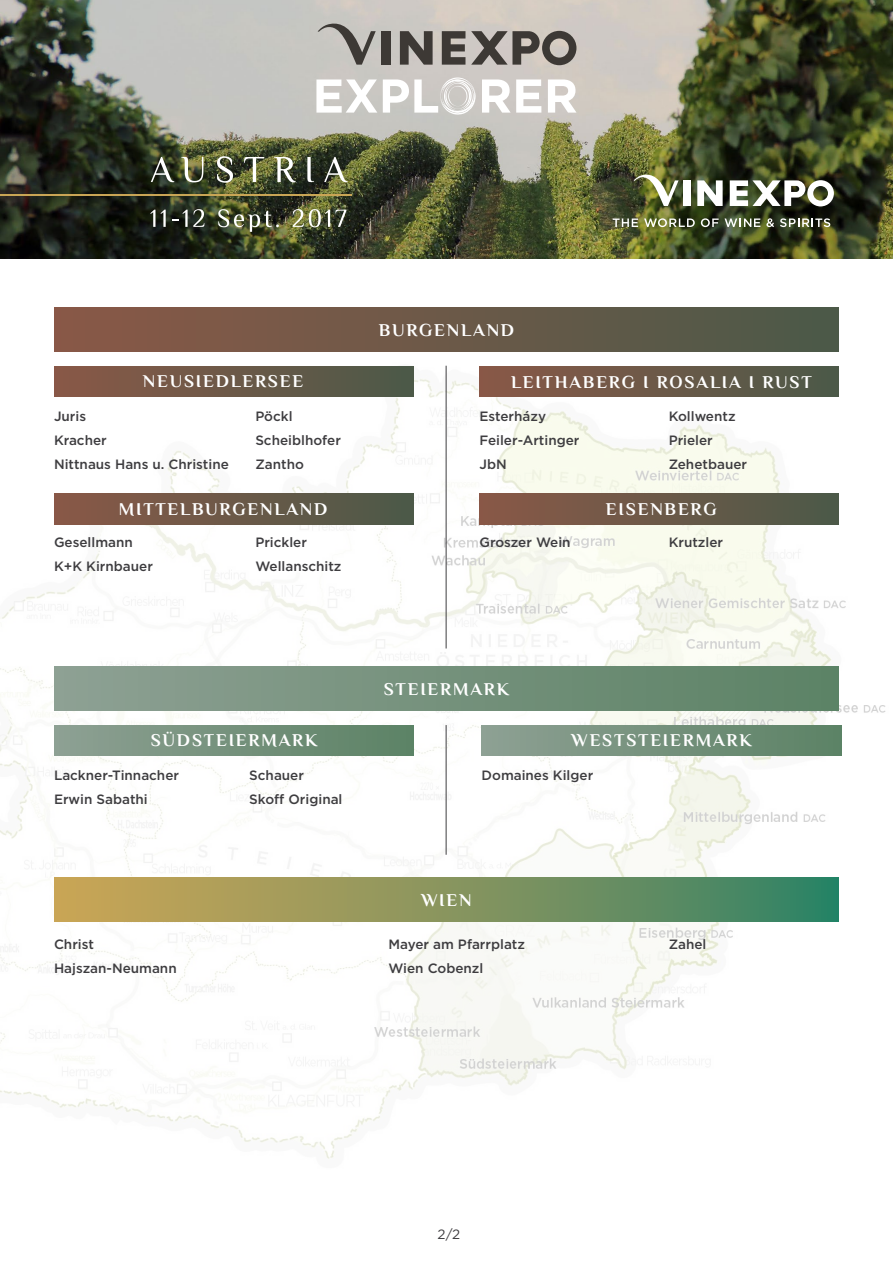
<style>
.page{position:relative;width:893px;height:1263px;background:#fff}
.page>*{position:absolute;margin:0;border:0;box-sizing:border-box;transform-origin:0 0}
.t1{font:700 18px "Philosopher";letter-spacing:.1em;color:#fff}
.t2{font:500 13.5px/24px "Gotham";color:#3e3d40}
.t3{font:13.5px "Gotham";color:#3e3d40}
</style>
<div class="page">
<img style="left:0;top:365px;width:886px;height:794px">
<div style="left:54px;top:307px;width:785px;height:45px;background:linear-gradient(to right,#8a5847,#4c5948)"></div>
<div style="left:54px;top:666px;width:785px;height:45px;background:linear-gradient(to right,#8ea093,#5c8265)"></div>
<div style="left:54px;top:877px;width:785px;height:45px;background:linear-gradient(to right,#d2a656,#358366)"></div>
<div style="left:54px;top:366px;width:360px;height:30px;background:linear-gradient(to right,#8a5847,#4c5948)"></div>
<div style="left:54px;top:725px;width:360px;height:30px;background:linear-gradient(to right,#8ea093,#5c8265)"></div>
<div style="left:482px;top:725px;width:359px;height:30px;background:linear-gradient(to right,#8ea093,#5c8265)"></div>
<div style="left:54px;top:494px;width:360px;height:30px;background:linear-gradient(to right,#8a5847,#4c5948)"></div>
<div style="left:479px;top:366px;width:360px;height:30px;background:linear-gradient(to right,#8a5847,#4c5948)"></div>
<div style="left:479px;top:494px;width:360px;height:30px;background:linear-gradient(to right,#8a5847,#4c5948)"></div>
<hr style="left:446px;top:366px;width:1px;height:282px;background:#3e3d40">
<hr style="left:446px;top:725px;width:1px;height:130px;background:#3e3d40">
<img style="left:0;top:0;width:893px;height:258px">
<svg style="left:697px;top:180px;width:26px;height:26px"></svg>
<div style="left:683px;top:180px;width:7px;height:26px;background:#fff"></div>
<svg style="left:730px;top:180px;width:104px;height:26px"></svg>
<svg style="left:634px;top:173px;width:45px;height:33px"></svg>
<svg style="left:613px;top:218px;width:25px;height:9px"></svg>
<svg style="left:644px;top:218px;width:51px;height:9px"></svg>
<svg style="left:701px;top:218px;width:59px;height:9px"></svg>
<svg style="left:766px;top:218px;width:8px;height:9px"></svg>
<svg style="left:780px;top:218px;width:50px;height:9px"></svg>
<svg style="left:150px;top:210px;width:5px;height:17px"></svg>
<svg style="left:161px;top:210px;width:5px;height:17px"></svg>
<svg style="left:172px;top:209px;width:32px;height:18px"></svg>
<svg style="left:218px;top:209px;width:61px;height:23px"></svg>
<svg style="left:293px;top:209px;width:53px;height:18px"></svg>
<svg style="left:151px;top:157px;width:23px;height:25px"></svg>
<svg style="left:181px;top:157px;width:22px;height:25px"></svg>
<svg style="left:217px;top:156px;width:16px;height:27px"></svg>
<svg style="left:244px;top:157px;width:20px;height:25px"></svg>
<svg style="left:274px;top:157px;width:22px;height:25px"></svg>
<svg style="left:307px;top:157px;width:7px;height:25px"></svg>
<svg style="left:324px;top:157px;width:24px;height:25px"></svg>
<hr style="left:0;top:194px;width:351px;height:1px;background:#c9a555">
<svg style="left:400px;top:31px;width:33px;height:34px"></svg>
<div style="left:381px;top:31px;width:9px;height:34px;background:#3d3935"></div>
<svg style="left:442px;top:31px;width:23px;height:34px"></svg>
<svg style="left:471px;top:31px;width:105px;height:34px;background:#847e79"></svg>
<svg style="left:318px;top:22px;width:58px;height:43px;background:#a8a6a1"></svg>
<svg style="left:316px;top:79px;width:61px;height:34px"></svg>
<svg style="left:482px;top:79px;width:59px;height:34px"></svg>
<svg style="left:548px;top:79px;width:28px;height:34px"></svg>
<svg style="left:383px;top:77px;width:92px;height:38px"></svg>
<h1 class="t1" style="left:143px;top:372px;width:162px">NEUSIEDLERSEE</h1>
<h1 class="t1" style="left:379px;top:320px;width:137px">BURGENLAND</h1>
<h1 class="t1" style="left:511px;top:372px;width:302px">LEITHABERG I ROSALIA I RUST</h1>
<p class="t2" style="left:54px;top:404px;width:176px">Juris<br>Kracher<br>Nittnaus Hans u. Christine</p>
<p class="t2" style="left:255px;top:404px;width:87px">Pöckl<br>Scheiblhofer<br>Zantho</p>
<p class="t2" style="left:479px;top:404px;width:102px">Esterházy<br>Feiler-Artinger<br>JbN</p>
<p class="t2" style="left:669px;top:404px;width:80px">Kollwentz<br>Prieler<br>Zehetbauer</p>
<h1 class="t1" style="left:119px;top:500px;width:210px">MITTELBURGENLAND</h1>
<h1 class="t1" style="left:606px;top:500px;width:112px">EISENBERG</h1>
<p class="t2" style="left:54px;top:530px;width:100px">Gesellmann<br>K+K Kirnbauer</p>
<p class="t2" style="left:255px;top:530px;width:88px">Prickler<br>Wellanschitz</p>
<p class="t2" style="left:479px;top:530px;width:93px">Groszer Wein</p>
<p class="t2" style="left:669px;top:530px;width:56px">Krutzler</p>
<h1 class="t1" style="left:384px;top:679px;width:127px">STEIERMARK</h1>
<h1 class="t1" style="left:151px;top:731px;width:168px">SÜDSTEIERMARK</h1>
<h1 class="t1" style="left:572px;top:731px;width:182px">WESTSTEIERMARK</h1>
<p class="t2" style="left:54px;top:763px;width:127px">Lackner-Tinnacher<br>Erwin Sabathi</p>
<p class="t2" style="left:249px;top:763px;width:95px">Schauer<br>Skoff Original</p>
<p class="t2" style="left:482px;top:763px;width:113px">Domaines Kilger</p>
<h1 class="t1" style="left:421px;top:890px;width:52px">WIEN</h1>
<p class="t2" style="left:54px;top:932px;width:124px">Christ<br>Hajszan-Neumann</p>
<p class="t2" style="left:388px;top:932px;width:138px">Mayer am Pfarrplatz<br>Wien Cobenzl</p>
<p class="t2" style="left:669px;top:932px;width:39px">Zahel</p>
<p class="t3" style="left:438px;top:1226px;width:24px">2/2</p>
</div>
